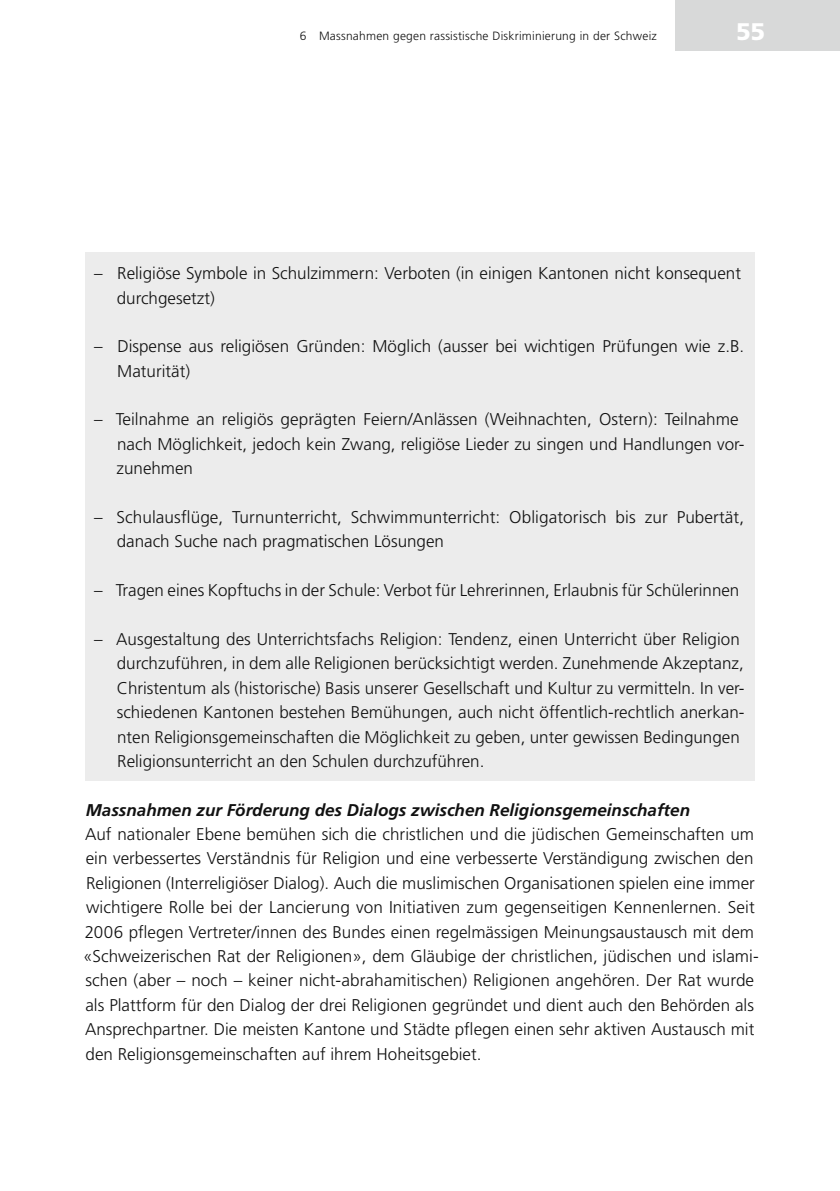
<style>
.page{position:relative;width:840px;height:1191px;background:#fff}
.page>*{position:absolute;margin:0;border:0;box-sizing:border-box;transform-origin:0 0}
.t1{font:900 24px "Frutiger LT Std";color:#fff}
.Lauftext{font:300 17px/24.4px "Frutiger LT Std";color:#111}
.Untertitel_III{font:italic 700 17px "Frutiger LT Std";color:#111}
.t2{font:300 12px "Frutiger LT Std";letter-spacing:.02em;color:#111}
</style>
<div class="page">
<div style="left:675px;top:0;width:164px;height:51px;background:#d8d9d9"></div>
<div style="left:85px;top:252px;width:669px;height:529px;background:#ececec"></div>
<p class="t2" style="left:300px;top:29px;width:358px">6 Massnahmen gegen rassistische Diskriminierung in der Schweiz</p>
<h1 class="t1" style="left:735px;top:17px;width:31px">55</h1>
<p class="Lauftext" style="left:117px;top:261px;width:625px;text-indent:-23px">– Religiöse Symbole in Schulzimmern: Verboten (in einigen Kantonen nicht konsequent durchgesetzt)</p>
<p class="Lauftext" style="left:117px;top:334px;width:628px;text-indent:-23px">– Dispense aus religiösen Gründen: Möglich (ausser bei wichtigen Prüfungen wie z.B.<br>Maturität)</p>
<p class="Lauftext" style="left:116px;top:407px;width:629px;text-indent:-22px">– Teilnahme an religiös geprägten Feiern/Anlässen (Weihnachten, Ostern): Teilnahme nach Möglichkeit, jedoch kein Zwang, religiöse Lieder zu singen und Handlungen vor&shy;zunehmen</p>
<p class="Lauftext" style="left:117px;top:505px;width:628px;text-indent:-23px">– Schulausflüge, Turnunterricht, Schwimmunterricht: Obligatorisch bis zur Pubertät, danach Suche nach pragmatischen Lösungen</p>
<p class="Lauftext" style="left:94px;top:578px;width:646px">– Tragen eines Kopftuchs in der Schule: Verbot für Lehrerinnen, Erlaubnis für Schülerinnen</p>
<p class="Lauftext" style="left:117px;top:627px;width:629px;text-indent:-23px">– Ausgestaltung des Unterrichtsfachs Religion: Tendenz, einen Unterricht über Religion durchzuführen, in dem alle Religionen berücksichtigt werden. Zunehmende Akzeptanz, Christentum als (historische) Basis unserer Gesellschaft und Kultur zu vermitteln. In ver&shy;schiedenen Kantonen bestehen Bemühungen, auch nicht öffentlich-rechtlich anerkan&shy;nten Religionsgemeinschaften die Möglichkeit zu geben, unter gewissen Bedingungen Religionsunterricht an den Schulen durchzuführen.</p>
<p class="Untertitel_III" style="left:86px;top:799px;width:605px">Massnahmen zur Förderung des Dialogs zwischen Religionsgemeinschaften</p>
<p class="Lauftext" style="left:83px;top:822px;width:676px">Auf nationaler Ebene bemühen sich die christlichen und die jüdischen Gemeinschaften um ein verbessertes Verständnis für Religion und eine verbesserte Verständigung zwischen den Religionen (Interreligiöser Dialog). Auch die muslimischen Organisationen spielen eine immer wichtigere Rolle bei der Lancierung von Initiativen zum gegenseitigen Kennenlernen. Seit 2006 pflegen Vertreter/innen des Bundes einen regelmässigen Meinungsaustausch mit dem «Schweizerischen Rat der Religionen», dem Gläubige der christlichen, jüdischen und islami&shy;schen (aber – noch – keiner nicht-abrahamitischen) Religionen angehören. Der Rat wurde als Plattform für den Dialog der drei Religionen gegründet und dient auch den Behörden als Ansprechpartner. Die meisten Kantone und Städte pflegen einen sehr aktiven Austausch mit den Religionsgemeinschaften auf ihrem Hoheitsgebiet.</p>
</div>
